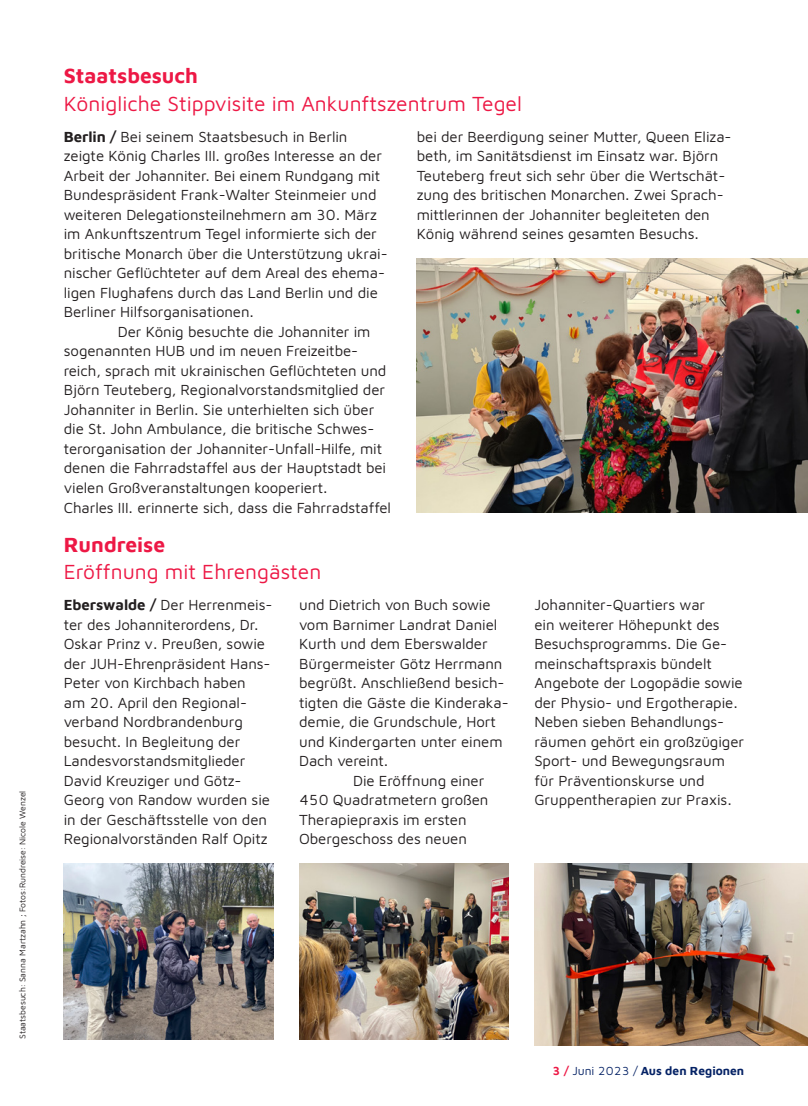
<style>
.page{position:relative;width:808px;height:1106px;background:#fff}
.page>*{position:absolute;margin:0;border:0;box-sizing:border-box;transform-origin:0 0}
.JUH_SL_14pt{font:21px "Maven Johanniter";color:#ed1845}
.JUH_HL_14pt{font:700 21px "Maven Johanniter";color:#ed1845}
.JUH_Fließtext_10pt{font:15px/19.5px "Maven Johanniter";letter-spacing:-.005em;color:#231f20}
.t1{font:700 12px "Maven Johanniter";color:#052265}
.JUH_BU_7pt{font:8.55px "Maven Johanniter";color:#231f20}
.s1{font-weight:700}
.s2{color:#ed1845}
.s3{font-weight:400}
</style>
<div class="page">
<img style="left:417px;top:259px;width:391px;height:253px">
<img style="left:534px;top:863px;width:274px;height:182px">
<img style="left:64px;top:863px;width:210px;height:176px">
<img style="left:299px;top:863px;width:210px;height:176px">
<p class="JUH_BU_7pt" style="left:17px;top:1039px;width:250px;rotate:-90deg">Staatsbesuch: Sanna Martzahn ; Fotos:Rundreise: Nicole Wenzel</p>
<p class="JUH_HL_14pt" style="left:64px;top:61px;width:136px">Staatsbesuch</p>
<p class="JUH_SL_14pt" style="left:64px;top:89px;width:460px">Königliche Stippvisite im Ankunftszentrum Tegel</p>
<p class="JUH_Fließtext_10pt" style="left:64px;top:126px;width:325px"><span class="s1">Berlin /</span> Bei seinem Staatsbesuch in Berlin zeigte König Charles III. großes Interesse an der Arbeit der Johanniter. Bei einem Rundgang mit Bundespräsident Frank-Walter Steinmeier und weiteren Delegationsteilnehmern am 30. März im Ankunftszentrum Tegel informierte sich der britische Monarch über die Unterstützung ukrai&shy;nischer Geflüchteter auf dem Areal des ehema&shy;ligen Flughafens durch das Land Berlin und die Berliner Hilfsorganisationen.</p>
<p class="JUH_Fließtext_10pt" style="left:64px;top:321px;width:329px;text-indent:54px">Der König besuchte die Johanniter im sogenannten HUB und im neuen Freizeitbe&shy;reich, sprach mit ukrainischen Geflüchteten und Björn Teuteberg, Regionalvorstandsmitglied der Johanniter in Berlin. Sie unterhielten sich über die St. John Ambulance, die britische Schwes&shy;terorganisation der Johanniter-Unfall-Hilfe, mit denen die Fahrradstaffel aus der Hauptstadt bei vielen Großveranstaltungen kooperiert.<br>Charles III. erinnerte sich, dass die Fahrradstaffel</p>
<p class="JUH_Fließtext_10pt" style="left:417px;top:126px;width:316px">bei der Beerdigung seiner Mutter, Queen Eliza&shy;beth, im Sanitätsdienst im Einsatz war. Björn Teuteberg freut sich sehr über die Wertschät&shy;zung des britischen Monarchen. Zwei Sprach&shy;mittlerinnen der Johanniter begleiteten den König während seines gesamten Besuchs.</p>
<p class="JUH_HL_14pt" style="left:64px;top:529px;width:103px">Rundreise</p>
<p class="JUH_SL_14pt" style="left:64px;top:557px;width:259px">Eröffnung mit Ehrengästen</p>
<p class="JUH_Fließtext_10pt" style="left:64px;top:594px;width:210px"><span class="s1">Eberswalde /</span> Der Herrenmeis&shy;ter des Johanniterordens, Dr.<br>Oskar Prinz v. Preußen, sowie der JUH-Ehrenpräsident Hans-<br>Peter von Kirchbach haben<br>am 20. April den Regional&shy;verband Nordbrandenburg besucht. In Begleitung der<br>Landesvorstandsmitglieder<br>David Kreuziger und Götz-<br>Georg von Randow wurden sie in der Geschäftsstelle von den<br>Regionalvorständen Ralf Opitz</p>
<p class="JUH_Fließtext_10pt" style="left:299px;top:594px;width:211px">und Dietrich von Buch sowie vom Barnimer Landrat Daniel<br>Kurth und dem Eberswalder<br>Bürgermeister Götz Herrmann begrüßt. Anschließend besich&shy;tigten die Gäste die Kinderaka&shy;demie, die Grundschule, Hort und Kindergarten unter einem<br>Dach vereint.</p>
<p class="JUH_Fließtext_10pt" style="left:299px;top:769px;width:191px;text-indent:54px">Die Eröffnung einer<br>450 Quadratmetern großen<br>Therapiepraxis im ersten<br>Obergeschoss des neuen</p>
<p class="JUH_Fließtext_10pt" style="left:534px;top:594px;width:211px">Johanniter-Quartiers war<br>ein weiterer Höhepunkt des<br>Besuchsprogramms. Die Ge&shy;meinschaftspraxis bündelt<br>Angebote der Logopädie sowie der Physio- und Ergotherapie.<br>Neben sieben Behandlungs&shy;räumen gehört ein großzügiger<br>Sport- und Bewegungsraum für Präventionskurse und<br>Gruppentherapien zur Praxis.</p>
<p class="t1" style="left:552px;top:1062px;width:193px"><span class="s2">3 /</span> <span class="s3">Juni 2023 /</span> Aus den Regionen</p>
</div>
